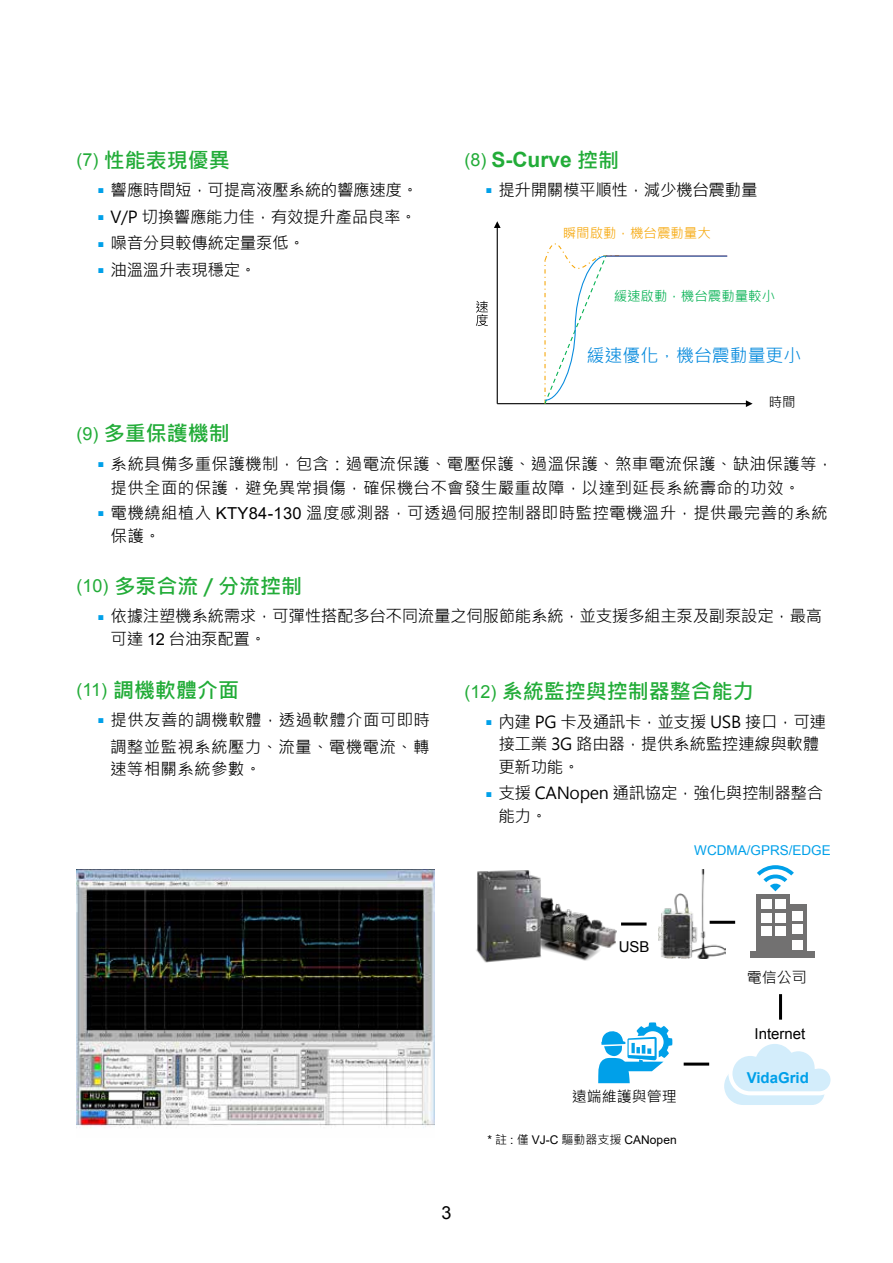
<style>
.page{position:relative;width:893px;height:1263px;background:#fff}
.page>*{position:absolute;margin:0;border:0;box-sizing:border-box;transform-origin:0 0}
.t1{font:700 21px "Microsoft Jheng Hei";color:#22ac38}
.t2{font:700 21px "Arial";color:#22ac38}
.t3{font:18px "Arial";color:#000}
.t4{font:17.85px "Microsoft Jheng Hei";color:#068add}
.t5{font:16.5px/22.5px "Microsoft Jheng Hei";letter-spacing:-.02em;color:#000}
.t6{font:16.5px/24.8px "Microsoft Jheng Hei";letter-spacing:.02em;color:#000}
.t7{font:15px "Arial";color:#000}
.t8{font:15px "Microsoft Jheng Hei";color:#000}
.t9{font:700 15px "Arial";color:#00a0e9}
.t10{font:13.5px "Arial";color:#00a0e9}
.t11{font:13.5px "Microsoft Jheng Hei";color:#00b050}
.t12{font:13.5px "Microsoft Jheng Hei";color:#f6a70a}
.t13{font:13.5px "Microsoft Jheng Hei";color:#000}
.t14{font:12px "Arial";color:#000}
.s1{font-family:"Arial";font-weight:400;font-size:18px}
.s2{font-weight:400;font-size:18px}
.s3{font-family:"Microsoft Jheng Hei"}
.s4{font-family:"Arial"}
</style>
<div class="page">
<img style="left:77px;top:869px;width:358px;height:259px">
<img style="left:659px;top:870px;width:66px;height:88px">
<hr style="left:497px;top:227px;width:1px;height:177px;background:#000">
<svg style="left:494px;top:221px;width:7px;height:7px"></svg>
<hr style="left:497px;top:403px;width:250px;height:1px;background:#000">
<svg style="left:746px;top:400px;width:7px;height:7px"></svg>
<svg style="left:476px;top:301px;width:12px;height:25px"></svg>
<hr style="left:606px;top:256px;width:121px;height:1px;background:#068add">
<svg style="left:543px;top:243px;width:79px;height:162px"></svg>
<svg style="left:724px;top:1044px;width:107px;height:61px"></svg>
<svg style="left:598px;top:1022px;width:74px;height:61px"></svg>
<svg style="left:750px;top:865px;width:64px;height:93px"></svg>
<hr style="left:779px;top:994px;width:3px;height:26px;background:#000">
<hr style="left:710px;top:921px;width:25px;height:3px;background:#000">
<hr style="left:621px;top:922px;width:26px;height:3px;background:#000">
<hr style="left:684px;top:1062px;width:25px;height:3px;background:#000">
<img style="left:476px;top:870px;width:156px;height:93px">
<p class="t1" style="left:77px;top:147px;width:155px"><span class="s1">(7)</span> 性能表現優異</p>
<p class="t5" style="left:98px;top:178px;width:322px"><sup>■</sup> 響應時間短，可提高液壓系統的響應速度。</p>
<p class="t5" style="left:98px;top:205px;width:320px"><sup>■</sup> V/P 切換響應能力佳，有效提升產品良率。</p>
<p class="t5" style="left:98px;top:232px;width:209px"><sup>■</sup> 噪音分貝較傳統定量泵低。</p>
<p class="t5" style="left:98px;top:259px;width:160px"><sup>■</sup> 油溫溫升表現穩定。</p>
<p class="t2" style="left:464px;top:145px;width:156px"><span class="s2">(8)</span> S-Curve <span class="s3">控制</span></p>
<p class="t5" style="left:486px;top:178px;width:273px"><sup>■</sup> 提升開關模平順性，減少機台震動量</p>
<p class="t12" style="left:563px;top:225px;width:149px">瞬間啟動，機台震動量大</p>
<p class="t11" style="left:614px;top:287px;width:163px">緩速啟動，機台震動量較小</p>
<p class="t4" style="left:587px;top:345px;width:216px">緩速優化，機台震動量更小</p>
<p class="t13" style="left:769px;top:393px;width:28px">時間</p>
<p class="t1" style="left:77px;top:420px;width:155px"><span class="s1">(9)</span> 多重保護機制</p>
<p class="t6" style="left:111px;top:451px;width:724px;text-indent:-13px"><sup>■</sup> 系統具備多重保護機制，包含：過電流保護、電壓保護、過溫保護、煞車電流保護、缺油保護等，提供全面的保護，避免異常損傷，確保機台不會發生嚴重故障，以達到延長系統壽命的功效。</p>
<p class="t6" style="left:111px;top:501px;width:719px;line-height:23.2px;text-indent:-13px"><sup>■</sup> 電機繞組植入 <span class="s4">KTY84-130</span> 溫度感測器，可透過伺服控制器即時監控電機溫升，提供最完善的系統保護。</p>
<p class="t1" style="left:77px;top:573px;width:227px"><span class="s1">(10)</span> 多泵合流 / 分流控制</p>
<p class="t5" style="left:111px;top:605px;width:713px;text-indent:-13px"><sup>■</sup> 依據注塑機系統需求，可彈性搭配多台不同流量之伺服節能系統，並支援多組主泵及副泵設定，最高可達 <span class="s4">12</span> 台油泵配置。</p>
<p class="t1" style="left:77px;top:677px;width:164px"><span class="s1">(11)</span> 調機軟體介面</p>
<p class="t6" style="left:98px;top:706px;width:334px;line-height:26.7px;text-align:right"><sup>■</sup> 提供友善的調機軟體，透過軟體介面可即時調整並監視系統壓力、流量、電機電流、轉</p>
<p class="t6" style="left:110px;top:757px;width:153px">速等相關系統參數。</p>
<p class="t1" style="left:464px;top:678px;width:291px"><span class="s1">(12)</span> 系統監控與控制器整合能力</p>
<p class="t5" style="left:498px;top:710px;width:329px;text-indent:-13px"><sup>■</sup> 內建 PG 卡及通訊卡，並支援 USB 接口，可連接工業 3G 路由器，提供系統監控連線與軟體更新功能。</p>
<p class="t5" style="left:498px;top:782px;width:326px;text-indent:-13px"><sup>■</sup> 支援 CANopen 通訊協定，強化與控制器整合能力。</p>
<p class="t3" style="left:441px;top:1200px;width:12px">3</p>
<p class="t10" style="left:694px;top:841px;width:138px">WCDMA/GPRS/EDGE</p>
<p class="t7" style="left:619px;top:937px;width:32px">USB</p>
<p class="t8" style="left:572px;top:1087px;width:106px">遠端維護與管理</p>
<p class="t14" style="left:488px;top:1131px;width:191px">* <span class="s3">註</span> : <span class="s3">僅</span> VJ-C <span class="s3">驅動器支援</span> CANopen</p>
<p class="t8" style="left:747px;top:968px;width:62px">電信公司</p>
<p class="t7" style="left:755px;top:1024px;width:52px">Internet</p>
<p class="t9" style="left:747px;top:1067px;width:64px">VidaGrid</p>
</div>
